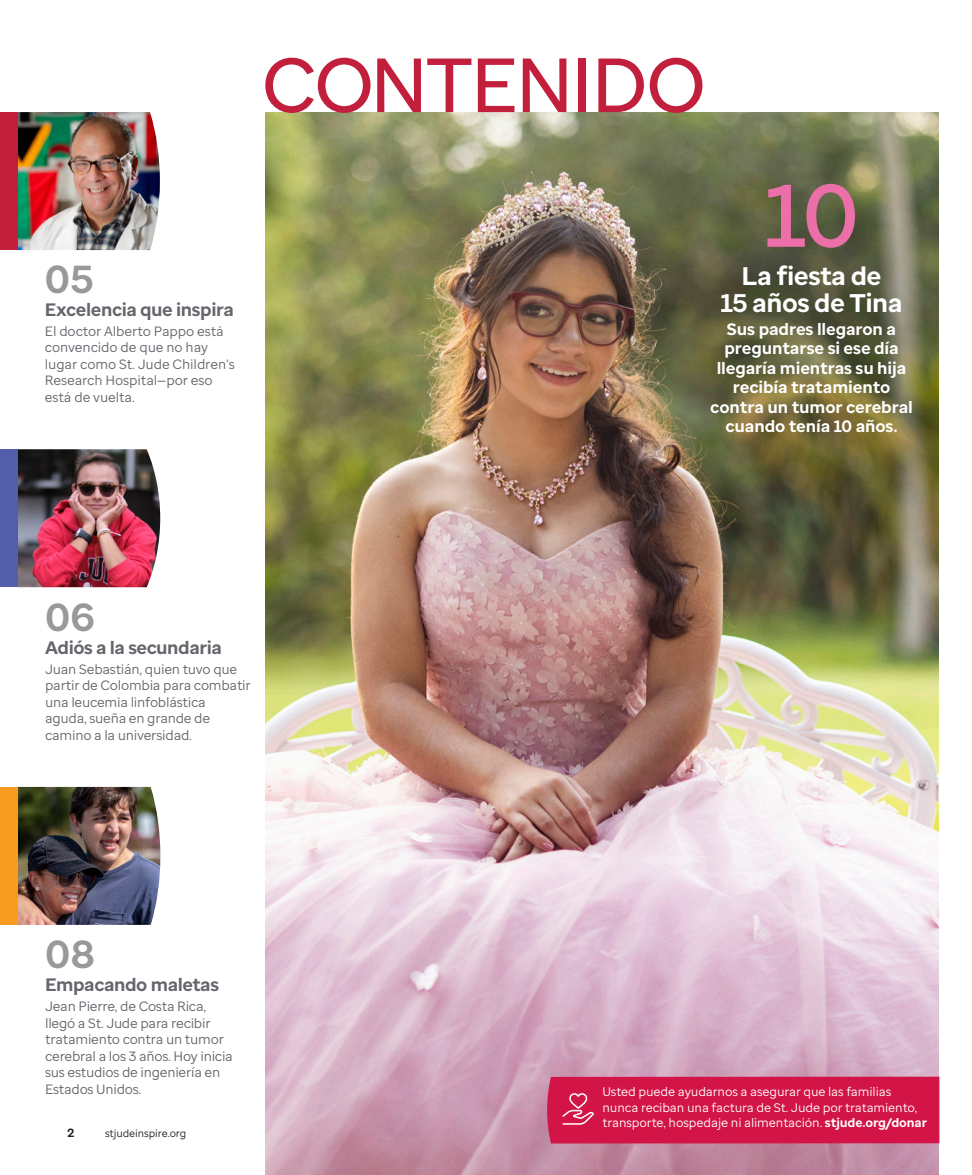
<style>
.page{position:relative;width:972px;height:1175px;background:#fff}
.page>*{position:absolute;margin:0;border:0;box-sizing:border-box;transform-origin:0 0}
.t1{font:600 88.5px "St Jude Sans";color:#ec6faa}
.t2{font:500 76.5px "St Jude Sans";letter-spacing:-.03em;color:#c21f3d}
.t3{font:700 39px "St Jude Sans";color:#989999}
.t4{font:700 25.5px/27px "St Jude Sans";letter-spacing:-.025em;color:#fff;text-align:center}
.t5{font:700 18px "St Jude Sans";letter-spacing:-.025em;color:#64666c}
.t6{font:700 16.5px/19.5px "St Jude Sans";letter-spacing:-.01em;color:#fff;text-align:center}
.t7{font:13.5px/16.5px "St Jude Sans";letter-spacing:-.02em;color:#64666c}
.t8{font:12.3px/15.3px "St Jude Sans";letter-spacing:-.01em;color:#fff}
.t9{font:700 12px "St Jude Sans";color:#231f20}
.t10{font:10.5px "St Jude Sans";letter-spacing:-.01em;color:#231f20}
.s1{font-weight:700}
</style>
<div class="page">
<img style="left:266px;top:112px;width:673px;height:1062px">
<div style="left:547px;top:1076px;width:392px;height:67px;background:#d21446"></div>
<img style="left:17px;top:449px;width:143px;height:138px">
<div style="left:0;top:449px;width:17px;height:138px;background:#535da9"></div>
<img style="left:17px;top:112px;width:143px;height:138px">
<div style="left:0;top:112px;width:17px;height:138px;background:#c21f3d"></div>
<img style="left:17px;top:787px;width:143px;height:138px">
<div style="left:0;top:787px;width:17px;height:138px;background:#f89c1f"></div>
<p class="t3" style="left:45px;top:254px;width:51px">05</p>
<p class="t5" style="left:45px;top:298px;width:191px">Excelencia que inspira</p>
<p class="t7" style="left:45px;top:323px;width:191px">El doctor Alberto Pappo está convencido de que no hay lugar como St. Jude Children’s<br>Research Hospital—por eso está de vuelta.</p>
<p class="t2" style="left:261px;top:35px;width:447px">CONTENIDO</p>
<p class="t1" style="left:764px;top:158px;width:96px">10</p>
<p class="t4" style="left:721px;top:262px;width:184px">La fiesta de<br>15 años de Tina</p>
<p class="t6" style="left:710px;top:319px;width:204px">Sus padres llegaron a preguntarse si ese día llegaría mientras su hija recibía tratamiento contra un tumor cerebral cuando tenía 10 años.</p>
<p class="t3" style="left:45px;top:591px;width:51px">06</p>
<p class="t5" style="left:45px;top:635px;width:178px">Adiós a la secundaria</p>
<p class="t7" style="left:45px;top:660px;width:207px">Juan Sebastián, quien tuvo que partir de Colombia para combatir una leucemia linfoblástica aguda, sueña en grande de camino a la universidad.</p>
<p class="t3" style="left:45px;top:929px;width:51px">08</p>
<p class="t5" style="left:45px;top:973px;width:175px">Empacando maletas</p>
<p class="t7" style="left:45px;top:998px;width:189px">Jean Pierre, de Costa Rica, llegó a St. Jude para recibir tratamiento contra un tumor cerebral a los 3 años. Hoy inicia sus estudios de ingeniería en<br>Estados Unidos.</p>
<p class="t9" style="left:68px;top:1124px;width:8px">2</p>
<p class="t10" style="left:105px;top:1126px;width:83px">stjudeinspire.org</p>
<p class="t8" style="left:602px;top:1084px;width:326px">Usted puede ayudarnos a asegurar que las familias nunca reciban una factura de St. Jude por tratamiento, transporte, hospedaje ni alimentación. <span class="s1">stjude.org/donar</span></p>
</div>
